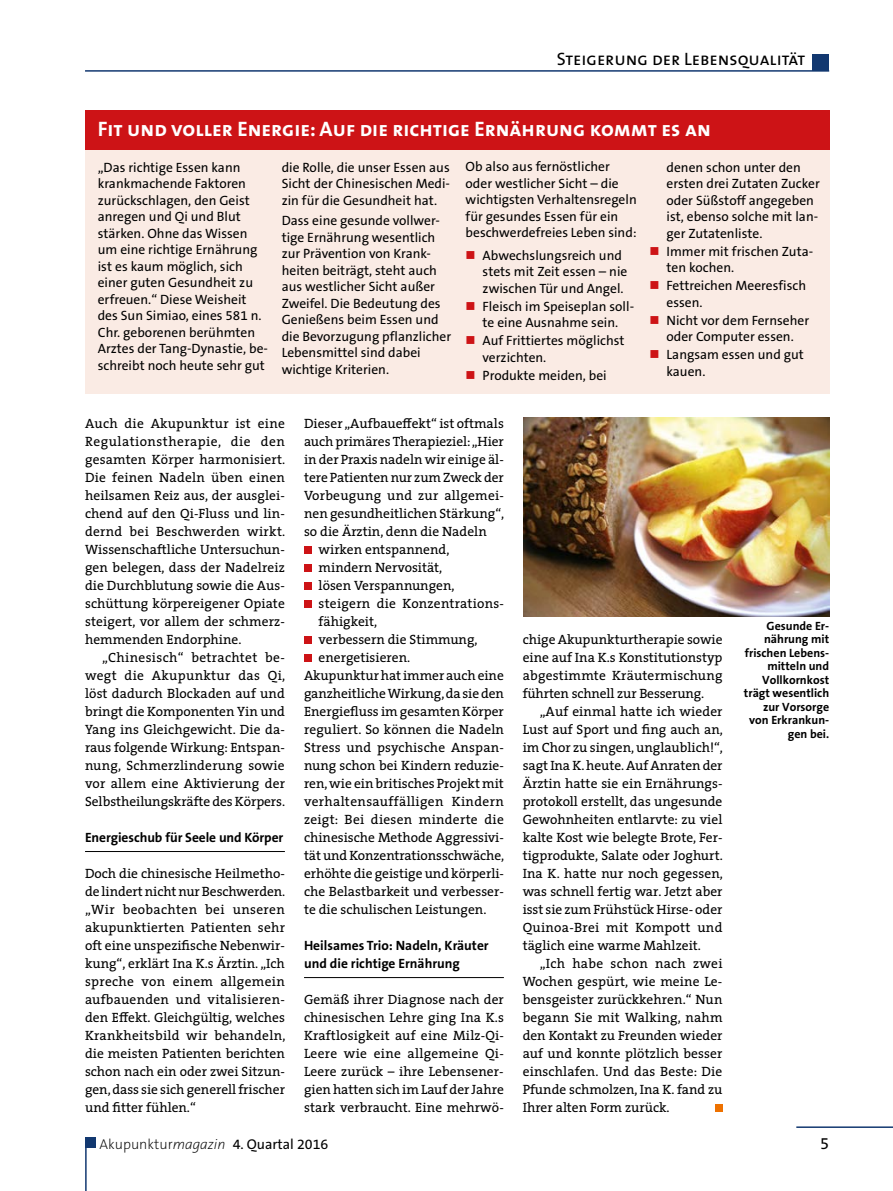
<style>
.page{position:relative;width:893px;height:1191px;background:#fff}
.page>*{position:absolute;margin:0;border:0;box-sizing:border-box;transform-origin:0 0}
.t1{font:700 21px "Aku Mag Caps";color:#fff}
.t2{font:18px "Aku Mag Caps";color:#000}
.t3{font:16.5px "The Sans B5 Plain";color:#000}
.t4{font:14.25px "The Sans B5 Plain";color:#000}
.t5{font:13.5px/18px "The Serif";color:#000;text-align:justify}
.t6{font:13.5px/16.5px "The Sans B5 Plain";color:#000}
.t7{font:700 13.5px/18px "The Sans B7";color:#000}
.t8{font:13.5px "The Serif";letter-spacing:.02em;color:#000}
.t9{font:13.5px "The Serif";letter-spacing:.025em;color:#000}
.t10{font:700 12px/13.5px "The Sans B7";color:#000;text-align:right}
.s1{font-family:"The Sans B2";font-weight:200}
.s2{font-family:"The Sans B2";font-weight:200;font-style:italic}
</style>
<div class="page">
<hr style="left:85px;top:70px;width:744px;height:2px;background:#123870">
<div style="left:812px;top:54px;width:17px;height:17px;background:#123870"></div>
<hr style="left:796px;top:1126px;width:97px;height:2px;background:#123870">
<hr style="left:85px;top:1138px;width:2px;height:53px;background:#123870">
<div style="left:85px;top:1137px;width:11px;height:10px;background:#123870"></div>
<hr style="left:85px;top:851px;width:200px;height:1px;background:#000">
<hr style="left:304px;top:977px;width:200px;height:1px;background:#000">
<div style="left:304px;top:546px;width:8px;height:8px;background:#cd1316"></div>
<div style="left:304px;top:564px;width:8px;height:8px;background:#cd1316"></div>
<div style="left:304px;top:582px;width:8px;height:8px;background:#cd1316"></div>
<div style="left:304px;top:600px;width:8px;height:8px;background:#cd1316"></div>
<div style="left:304px;top:636px;width:8px;height:8px;background:#cd1316"></div>
<div style="left:304px;top:654px;width:8px;height:8px;background:#cd1316"></div>
<div style="left:715px;top:1104px;width:7px;height:8px;background:#ee7100"></div>
<div style="left:85px;top:149px;width:744px;height:244px;background:#faebe4"></div>
<div style="left:85px;top:111px;width:744px;height:39px;background:#cd1316"></div>
<img style="left:523px;top:418px;width:306px;height:199px">
<h2 class="t2" style="left:557px;top:43px;width:250px">Steigerung der Lebensqualität</h2>
<h1 class="t1" style="left:98px;top:111px;width:615px">Fit und voller Energie: Auf die richtige Ernährung kommt es an</h1>
<p class="t6" style="left:98px;top:159px;width:172px">„Das richtige Essen kann krankmachende Faktoren zurückschlagen, den Geist anregen und Qi und Blut<br>stä rken. Ohne das Wissen um eine richtige Ernä hrung ist es kaum möglich, sich einer guten Gesundheit zu erfreuen.“ Diese Weisheit des Sun Simiao, eines 581 n.<br>Chr. geborenen berühmten<br>Arztes der Tang-Dynastie, be&shy;schreibt noch heute sehr gut</p>
<p class="t6" style="left:282px;top:159px;width:170px;text-align:justify">die Rolle, die unser Essen aus Sicht der Chinesischen Medi&shy;zin für die Gesundheit hat.</p>
<p class="t6" style="left:282px;top:213px;width:171px">Dass eine gesunde vollwer&shy;tige Ernährung wesentlich zur Prävention von Krank&shy;heiten beiträgt, steht auch aus westlicher Sicht außer<br>Zweifel. Die Bedeutung des<br>Genießens beim Essen und die Bevorzugung pflanzlicher<br>Lebensmittel sind dabei wichtige Kriterien.</p>
<p class="t6" style="left:466px;top:159px;width:173px">Ob also aus fernöstlicher oder westlicher Sicht – die wichtigsten Verhaltensregeln für gesundes Essen für ein beschwerdefreies Leben sind:</p>
<p class="t6" style="left:483px;top:247px;width:146px">Abwechslungsreich und stets mit Zeit essen – nie zwischen Tür und Angel.</p>
<p class="t6" style="left:483px;top:298px;width:153px">Fleisch im Speiseplan soll&shy;te eine Ausnahme sein.</p>
<p class="t6" style="left:483px;top:333px;width:143px">Auf Frittiertes möglichst verzichten.</p>
<p class="t6" style="left:483px;top:367px;width:126px">Produkte meiden, bei</p>
<p class="t6" style="left:666px;top:159px;width:155px">denen schon unter den ersten drei Zutaten Zucker oder Süßstoff angegeben ist, ebenso solche mit lan&shy;ger Zutatenliste.</p>
<p class="t6" style="left:666px;top:243px;width:148px">Immer mit frischen Zuta&shy;ten kochen.</p>
<p class="t6" style="left:666px;top:278px;width:141px">Fettreichen Meeresfisch essen.</p>
<p class="t6" style="left:666px;top:312px;width:144px">Nicht vor dem Fernseher oder Computer essen.</p>
<p class="t6" style="left:666px;top:347px;width:139px">Langsam essen und gut kauen.</p>
<p class="t5" style="left:85px;top:414px;width:202px">Auch die Akupunktur ist eine Regulationstherapie, die den gesamten Körper harmonisiert.<br>Die feinen Nadeln üben einen heilsamen Reiz aus, der ausglei&shy;chend auf den Qi-Fluss und lin&shy;dernd bei Beschwerden wirkt.<br>Wissenschaftliche Untersuchun&shy;gen belegen, dass der Nadelreiz die Durchblutung sowie die Aus&shy;schüttung körpereigener Opiate steigert, vor allem der schmerz&shy;hemmenden Endorphine.</p>
<p class="t5" style="left:85px;top:648px;width:202px;text-indent:17px">„Chinesisch“ betrachtet be&shy;wegt die Akupunktur das Qi, löst dadurch Blockaden auf und bringt die Komponenten Yin und Yang ins Gleichgewicht. Die da&shy;raus folgende Wirkung: Entspan&shy;nung, Schmerzlinderung sowie vor allem eine Aktivierung der Selbstheilungskräfte des Körpers.</p>
<p class="t7" style="left:85px;top:828px;width:200px">Energieschub für Seele und Körper</p>
<p class="t5" style="left:85px;top:864px;width:202px">Doch die chinesische Heilmetho&shy;de lindert nicht nur Beschwerden. „Wir beobachten bei unseren akupunktierten Patienten sehr oft eine unspezifische Nebenwir&shy;kung“, erklärt Ina K.s Ärztin. „Ich spreche von einem allgemein aufbauenden und vitalisieren&shy;den Effekt. Gleichgültig, welches Krankheitsbild wir behandeln, die meisten Patienten berichten schon nach ein oder zwei Sitzun&shy;gen, dass sie sich generell frischer und fitter fühlen.“</p>
<p class="t5" style="left:304px;top:414px;width:201px">Dieser „Aufbaueffekt“ ist oftmals</p>
<p class="t5" style="left:304px;top:432px;width:201px">auch primäres Therapieziel: „Hier</p>
<p class="t5" style="left:304px;top:450px;width:201px">in der Praxis nadeln wir einige äl-</p>
<p class="t5" style="left:304px;top:468px;width:201px">tere Patienten nur zum Zweck der</p>
<p class="t5" style="left:304px;top:486px;width:201px">Vorbeugung und zur allgemei-</p>
<p class="t5" style="left:304px;top:504px;width:202px">nen gesundheitlichen Stärkung“,</p>
<p class="t5" style="left:304px;top:522px;width:184px">so die Ärztin, denn die Nadeln</p>
<p class="t5" style="left:319px;top:540px;width:132px">wirken entspannend,</p>
<p class="t5" style="left:319px;top:558px;width:125px">mindern Nervosität,</p>
<p class="t5" style="left:319px;top:576px;width:138px">lösen Verspannungen,</p>
<p class="t8" style="left:319px;top:592px;width:186px">steigern die Konzentrations-</p>
<p class="t5" style="left:319px;top:612px;width:60px">fähigkeit,</p>
<p class="t5" style="left:319px;top:630px;width:161px">verbessern die Stimmung,</p>
<p class="t5" style="left:319px;top:648px;width:93px">energetisieren.</p>
<p class="t5" style="left:304px;top:666px;width:201px">Akupunktur hat immer auch eine</p>
<p class="t5" style="left:304px;top:684px;width:201px">ganzheitliche Wirkung, da sie den</p>
<p class="t5" style="left:304px;top:702px;width:201px">Energiefluss im gesamten Körper</p>
<p class="t5" style="left:304px;top:720px;width:201px">reguliert. So können die Nadeln</p>
<p class="t5" style="left:304px;top:738px;width:201px">Stress und psychische Anspan-</p>
<p class="t5" style="left:304px;top:756px;width:201px">nung schon bei Kindern reduzie-</p>
<p class="t5" style="left:304px;top:774px;width:201px">ren, wie ein britisches Projekt mit</p>
<p class="t9" style="left:304px;top:790px;width:201px">verhaltensauffälligen Kindern</p>
<p class="t8" style="left:304px;top:808px;width:201px">zeigt: Bei diesen minderte die</p>
<p class="t5" style="left:304px;top:828px;width:201px">chinesische Methode Aggressivi-</p>
<p class="t5" style="left:304px;top:846px;width:202px">tät und Konzentrationsschwäche,</p>
<p class="t5" style="left:304px;top:864px;width:201px">erhöhte die geistige und körperli-</p>
<p class="t5" style="left:304px;top:882px;width:201px">che Belastbarkeit und verbesser-</p>
<p class="t5" style="left:304px;top:900px;width:184px">te die schulischen Leistungen.</p>
<p class="t7" style="left:304px;top:936px;width:186px">Heilsames Trio: Nadeln, Kräuter und die richtige Ernährung</p>
<p class="t5" style="left:304px;top:990px;width:201px">Gemäß ihrer Diagnose nach der chinesischen Lehre ging Ina K.s Kraftlosigkeit auf eine Milz-Qi-Leere wie eine allgemeine Qi-Leere zurück – ihre Lebensener&shy;gien hatten sich im Lauf der Jahre stark verbraucht. Eine mehrwö-</p>
<p class="t5" style="left:523px;top:630px;width:201px">chige Akupunkturtherapie sowie eine auf Ina K.s Konstitutionstyp abgestimmte Kräutermischung führten schnell zur Besserung.</p>
<p class="t5" style="left:523px;top:702px;width:202px;text-indent:17px">„Auf einmal hatte ich wieder Lust auf Sport und fing auch an, im Chor zu singen, unglaublich!“, sagt Ina K. heute. Auf Anraten der Ärztin hatte sie ein Ernährungs&shy;protokoll erstellt, das ungesunde Gewohnheiten entlarvte: zu viel kalte Kost wie belegte Brote, Fer&shy;tigprodukte, Salate oder Joghurt.<br>Ina K. hatte nur noch gegessen, was schnell fertig war. Jetzt aber isst sie zum Frühstück Hirse- oder Quinoa-Brei mit Kompott und täglich eine warme Mahlzeit.</p>
<p class="t5" style="left:523px;top:953px;width:201px;text-indent:17px">„Ich habe schon nach zwei Wochen gespürt, wie meine Le&shy;bensgeister zurückkehren.“ Nun begann Sie mit Walking, nahm den Kontakt zu Freunden wieder auf und konnte plötzlich besser einschlafen. Und das Beste: Die Pfunde schmolzen, Ina K. fand zu Ihrer alten Form zurück.</p>
<p class="t10" style="left:744px;top:619px;width:87px">Gesunde Er&shy;nährung mit frischen Lebens&shy;mitteln und<br>Vollkornkost trägt wesentlich zur Vorsorge von Erkrankun&shy;gen bei.</p>
<p class="t4" style="left:100px;top:1136px;width:230px"><span class="s1">Akupunktur</span><span class="s2">magazin</span> 4. Quartal 2016</p>
<p class="t3" style="left:820px;top:1134px;width:11px">5</p>
</div>
